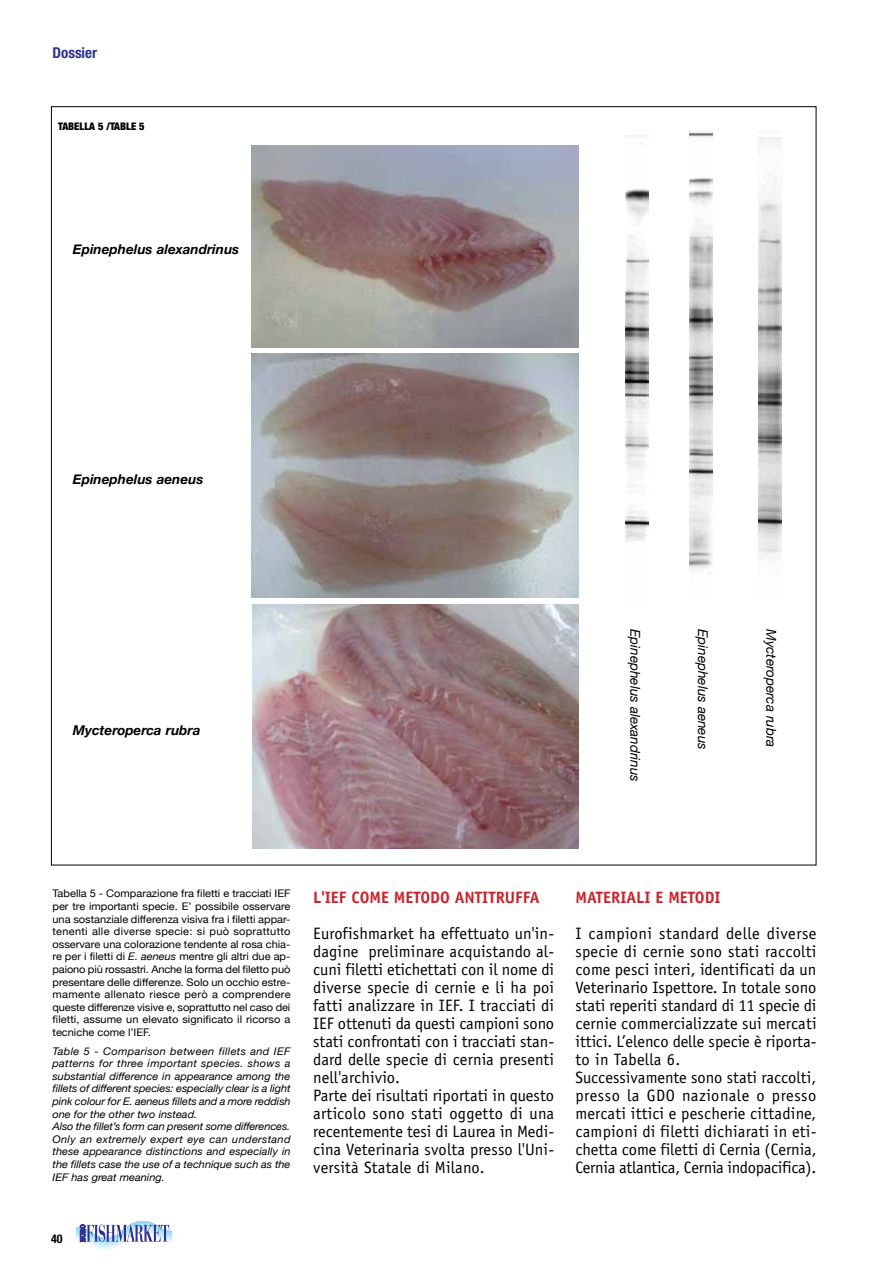
<style>
.page{position:relative;width:893px;height:1263px;background:#fff}
.page>*{position:absolute;margin:0;border:0;box-sizing:border-box;transform-origin:0 0}
.t1{font:16.5px/18px "Officina Sans";letter-spacing:.005em;color:#000}
.t2{font:700 16.5px "Officina Sans";color:#c9252c}
.t3{font:700 condensed 15px "Helvetica Neue";color:#2e3192}
.t4{font:italic 700 13.5px "Helvetica Neue";color:#000}
.t5{font:italic 13.5px "Helvetica Neue";color:#000}
.t6{font:700 condensed 12px "Helvetica Neue";color:#000}
.t7{font:10.5px/12.6px "Helvetica Neue";letter-spacing:.005em;color:#000;text-align:justify;scale:1.05 1}
.t8{font:italic 10.5px/12.6px "Helvetica Neue";color:#000;scale:1.05 1}
.t9{font:900 condensed 10.5px "Helvetica Neue";color:#000}
.s1{font-style:italic}
</style>
<div class="page">
<svg style="left:77px;top:1221px;width:94px;height:29px"></svg>
<img style="left:251px;top:146px;width:327px;height:201px">
<img style="left:625px;top:135px;width:24px;height:407px">
<img style="left:251px;top:354px;width:327px;height:244px">
<img style="left:252px;top:605px;width:326px;height:243px">
<img style="left:689px;top:132px;width:23px;height:443px">
<img style="left:758px;top:138px;width:23px;height:424px">
<p class="t3" style="left:53px;top:44px;width:46px">Dossier</p>
<p class="t9" style="left:58px;top:120px;width:88px">TABELLA 5 /TABLE 5</p>
<p class="t4" style="left:73px;top:241px;width:168px">Epinephelus alexandrinus</p>
<p class="t4" style="left:73px;top:471px;width:132px">Epinephelus aeneus</p>
<p class="t4" style="left:73px;top:722px;width:129px">Mycteroperca rubra</p>
<p class="t5" style="left:643px;top:629px;width:155px;rotate:90deg">Epinephelus alexandrinus</p>
<p class="t5" style="left:711px;top:629px;width:123px;rotate:90deg">Epinephelus aeneus</p>
<p class="t5" style="left:779px;top:629px;width:120px;rotate:90deg">Mycteroperca rubra</p>
<p class="t7" style="left:53px;top:887px;width:228px">Tabella 5 - Comparazione fra filetti e tracciati IEF per tre importanti specie. E’ possibile osservare una sostanziale differenza visiva fra i filetti appar&shy;tenenti alle diverse specie: si può soprattutto osservare una colorazione tendente al rosa chia&shy;re per i filetti di <span class="s1">E. aeneus</span> mentre gli altri due ap&shy;paiono più rossastri. Anche la forma del filetto può presentare delle differenze. Solo un occhio estre&shy;mamente allenato riesce però a comprendere queste differenze visive e, soprattutto nel caso dei filetti, assume un elevato significato il ricorso a tecniche come l’IEF.</p>
<p class="t8" style="left:53px;top:1044px;width:228px">Table 5 - Comparison between fillets and IEF patterns for three important species. shows a substantial difference in appearance among the fillets of different species: especially clear is a light pink colour for E. aeneus fillets and a more reddish one for the other two instead.<br>Also the fillet’s form can present some differences.<br>Only an extremely expert eye can understand these appearance distinctions and especially in the fillets case the use of a technique such as the IEF has great meaning.</p>
<p class="t6" style="left:51px;top:1231px;width:13px">40</p>
<p class="t2" style="left:313px;top:887px;width:228px">L'IEF COME METODO ANTITRUFFA</p>
<p class="t1" style="left:313px;top:925px;width:242px">Eurofishmarket ha effettuato un'in&shy;dagine preliminare acquistando al&shy;cuni filetti etichettati con il nome di diverse specie di cernie e li ha poi fatti analizzare in IEF. I tracciati di IEF ottenuti da questi campioni sono stati confrontati con i tracciati stan&shy;dard delle specie di cernia presenti nell'archivio.<br>Parte dei risultati riportati in questo articolo sono stati oggetto di una recentemente tesi di Laurea in Medi&shy;cina Veterinaria svolta presso l'Uni&shy;versità Statale di Milano.</p>
<p class="t2" style="left:575px;top:887px;width:147px">MATERIALI E METODI</p>
<p class="t1" style="left:575px;top:925px;width:243px">I campioni standard delle diverse specie di cernie sono stati raccolti come pesci interi, identificati da un Veterinario Ispettore. In totale sono stati reperiti standard di 11 specie di cernie commercializzate sui mercati ittici. L’elenco delle specie è riporta&shy;to in Tabella 6.<br>Successivamente sono stati raccolti, presso la GDO nazionale o presso mercati ittici e pescherie cittadine, campioni di filetti dichiarati in eti&shy;chetta come filetti di Cernia (Cernia, Cernia atlantica, Cernia indopacifica).</p>
</div>
